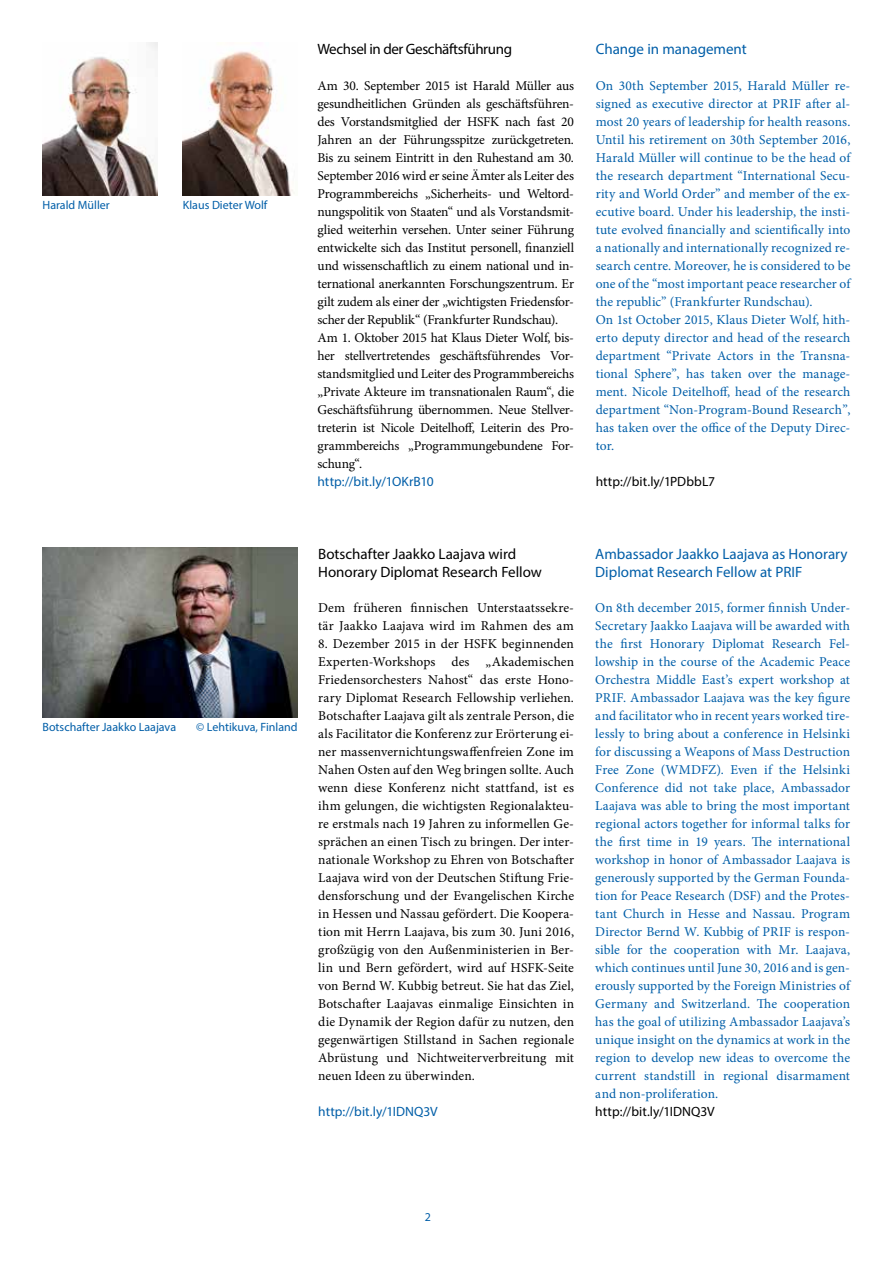
<style>
.page{position:relative;width:893px;height:1263px;background:#fff}
.page>*{position:absolute;margin:0;border:0;box-sizing:border-box;transform-origin:0 0}
.t1{font:15px/18px "Myriad Pro";color:#005ea8}
.t2{font:15px/18px "Myriad Pro";color:#000}
.t3{font:15px "Myriad Pro";letter-spacing:-.025em;color:#000}
.t4{font:13.5px/18px "Minion Pro";letter-spacing:.005em;color:#005ea8}
.t5{font:13.5px/18px "Minion Pro";letter-spacing:-.015em;color:#000}
.t6{font:13.5px/18px "Minion Pro";letter-spacing:.01em;color:#000}
.t7{font:13.5px "Myriad Pro";letter-spacing:.005em;color:#005ea8}
.t8{font:13.5px "Myriad Pro";letter-spacing:.005em;color:#000}
.t9{font:12px "Myriad Pro";color:#005ea8}
</style>
<div class="page">
<img style="left:43px;top:43px;width:114px;height:153px">
<img style="left:183px;top:51px;width:112px;height:145px">
<img style="left:43px;top:547px;width:255px;height:171px">
<p class="t9" style="left:43px;top:197px;width:69px">Harald Müller</p>
<p class="t9" style="left:183px;top:197px;width:86px">Klaus Dieter Wolf</p>
<p class="t3" style="left:317px;top:39px;width:196px">Wechsel in der Geschäftsführung</p>
<p class="t5" style="left:317px;top:77px;width:258px">Am 30. September 2015 ist Harald Müller aus gesundheitlichen Gründen als geschäftsführen&shy;des Vorstandsmitglied der HSFK nach fast 20<br>Jahren an der Führungsspitze zurückgetreten.<br>Bis zu seinem Eintritt in den Ruhestand am 30.<br>September 2016 wird er seine Ämter als Leiter des Programmbereichs „Sicherheits- und Weltord&shy;nungspolitik von Staaten“ und als Vorstandsmit&shy;glied weiterhin versehen. Unter seiner Führung entwickelte sich das Institut personell, finanziell und wissenschaftlich zu einem national und in&shy;ternational anerkannten Forschungszentrum. Er gilt zudem als einer der „wichtigsten Friedensfor&shy;scher der Republik“ (Frankfurter Rundschau).<br>Am 1. Oktober 2015 hat Klaus Dieter Wolf, bis&shy;her stellvertretendes geschäftsführendes Vor&shy;standsmitglied und Leiter des Programmbereichs „Private Akteure im transnationalen Raum“, die Geschäftsführung übernommen. Neue Stellver&shy;treterin ist Nicole Deitelhoff, Leiterin des Pro&shy;grammbereichs „Programmungebundene For&shy;schung“.</p>
<p class="t7" style="left:317px;top:473px;width:118px">http://bit.ly/1OKrB10</p>
<p class="t1" style="left:596px;top:40px;width:153px">Change in management</p>
<p class="t4" style="left:596px;top:77px;width:256px">On 30th September 2015, Harald Müller re&shy;signed as executive director at PRIF after al&shy;most 20 years of leadership for health reasons.<br>Until his retirement on 30th September 2016, Harald Müller will continue to be the head of the research department “International Secu&shy;rity and World Order” and member of the ex&shy;ecutive board. Under his leadership, the insti&shy;tute evolved financially and scientifically into a nationally and internationally recognized re&shy;search centre. Moreover, he is considered to be one of the “most important peace researcher of the republic” (Frankfurter Rundschau).<br>On 1st October 2015, Klaus Dieter Wolf, hith&shy;erto deputy director and head of the research department “Private Actors in the Transna&shy;tional Sphere”, has taken over the manage&shy;ment. Nicole Deitelhoff, head of the research department “Non-Program-Bound Research”, has taken over the office of the Deputy Direc&shy;tor.</p>
<p class="t8" style="left:596px;top:473px;width:121px">http://bit.ly/1PDbbL7</p>
<p class="t9" style="left:43px;top:719px;width:135px">Botschafter Jaakko Laajava</p>
<p class="t9" style="left:196px;top:719px;width:103px">© Lehtikuva, Finland</p>
<p class="t2" style="left:318px;top:544px;width:225px">Botschafter Jaakko Laajava wird<br>Honorary Diplomat Research Fellow</p>
<p class="t6" style="left:318px;top:599px;width:257px">Dem früheren finnischen Unterstaatssekre&shy;tär Jaakko Laajava wird im Rahmen des am</p>
<p class="t5" style="left:318px;top:635px;width:257px;text-align:justify">8. Dezember 2015 in der HSFK beginnenden Experten-Workshops des „Akademischen Friedensorchesters Nahost“ das erste Hono&shy;rary Diplomat Research Fellowship verliehen.<br>Botschafter Laajava gilt als zentrale Person, die als Facilitator die Konferenz zur Erörterung ei&shy;ner massenvernichtungswaffenfreien Zone im Nahen Osten auf den Weg bringen sollte. Auch wenn diese Konferenz nicht stattfand, ist es ihm gelungen, die wichtigsten Regionalakteu&shy;re erstmals nach 19 Jahren zu informellen Ge&shy;sprächen an einen Tisch zu bringen. Der inter&shy;nationale Workshop zu Ehren von Botschafter Laajava wird von der Deutschen Stiftung Frie&shy;densforschung und der Evangelischen Kirche in Hessen und Nassau gefördert. Die Koopera&shy;tion mit Herrn Laajava, bis zum 30. Juni 2016, großzügig von den Außenministerien in Ber&shy;lin und Bern gefördert, wird auf HSFK-Seite von Bernd W. Kubbig betreut. Sie hat das Ziel, Botschafter Laajavas einmalige Einsichten in die Dynamik der Region dafür zu nutzen, den gegenwärtigen Stillstand in Sachen regionale Abrüstung und Nichtweiterverbreitung mit neuen Ideen zu überwinden.</p>
<p class="t7" style="left:318px;top:1103px;width:121px">http://bit.ly/1IDNQ3V</p>
<p class="t1" style="left:595px;top:544px;width:254px">Ambassador Jaakko Laajava as Honorary<br>Diplomat Research Fellow at PRIF</p>
<p class="t4" style="left:595px;top:599px;width:256px;text-align:justify">On 8th december 2015, former finnish Under-Secretary Jaakko Laajava will be awarded with the first Honorary Diplomat Research Fel&shy;lowship in the course of the Academic Peace Orchestra Middle East’s expert workshop at PRIF. Ambassador Laajava was the key figure and facilitator who in recent years worked tire&shy;lessly to bring about a conference in Helsinki for discussing a Weapons of Mass Destruction Free Zone (WMDFZ). Even if the Helsinki Conference did not take place, Ambassador Laajava was able to bring the most important regional actors together for informal talks for the first time in 19 years. The international workshop in honor of Ambassador Laajava is generously supported by the German Founda&shy;tion for Peace Research (DSF) and the Protes&shy;tant Church in Hesse and Nassau. Program Director Bernd W. Kubbig of PRIF is respon&shy;sible for the cooperation with Mr. Laajava, which continues until June 30, 2016 and is gen&shy;erously supported by the Foreign Ministries of Germany and Switzerland. The cooperation has the goal of utilizing Ambassador Laajava’s unique insight on the dynamics at work in the region to develop new ideas to overcome the current standstill in regional disarmament and non-proliferation.</p>
<p class="t8" style="left:595px;top:1103px;width:121px">http://bit.ly/1IDNQ3V</p>
<p class="t9" style="left:425px;top:1209px;width:8px">2</p>
</div>
